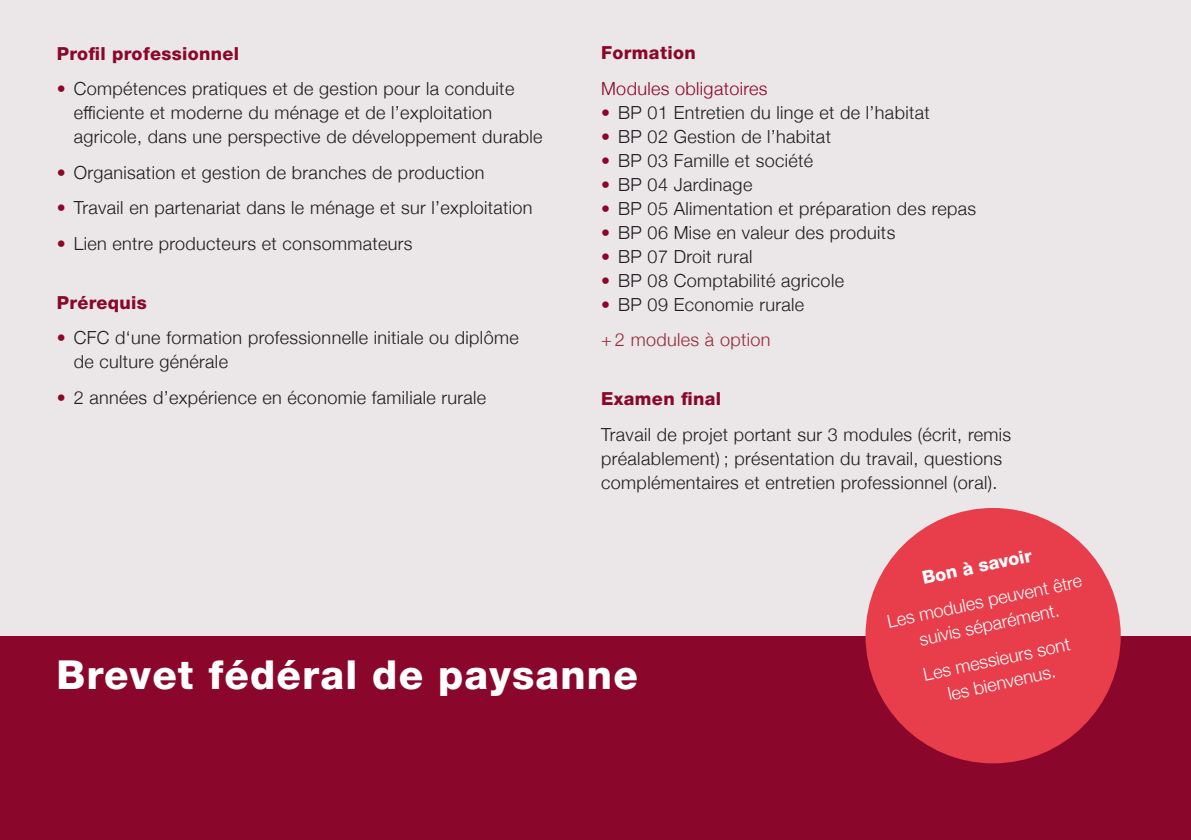
<style>
.page{position:relative;width:1191px;height:840px;background:#fff}
.page>*{position:absolute;margin:0;border:0;box-sizing:border-box;transform-origin:0 0}
.t1{font:800 40px "Helvetica Neue";letter-spacing:.03em;color:#fff}
.t2{font:300 18px/24px "Helvetica Neue";letter-spacing:.02em;color:#1b1c20}
.t3{font:300 18px/24px "Helvetica Neue";color:#fff;text-align:center}
.t4{font:800 18px "Helvetica Neue";letter-spacing:.02em;color:#8a072b}
.t5{font:300 18px "Helvetica Neue";letter-spacing:.02em;color:#8a072b}
.t6{font:800 18px "Helvetica Neue";color:#fff}
.s1{color:#8a072b}
.s2{color:#942837}
</style>
<div class="page">
<div style="left:0;top:635px;width:1191px;height:204px;background:#8a072b"></div>
<div style="left:0;top:0;width:1191px;height:635px;background:#ebe6e7"></div>
<div style="left:865px;top:507px;width:255px;height:256px;background:#e83d4a;border-radius:50%"></div>
<p class="t4" style="left:57px;top:43px;width:184px">Profil professionnel</p>
<p class="t2" style="left:74px;top:76px;width:470px;text-indent:-17px"><span class="s1">•</span> Compétences pratiques et de gestion pour la conduite efficiente et moderne du ménage et de l’exploitation agricole, dans une perspective de développement durable</p>
<p class="t2" style="left:57px;top:159px;width:429px"><span class="s1">•</span> Organisation et gestion de branches de production</p>
<p class="t2" style="left:57px;top:194px;width:477px"><span class="s1">•</span> Travail en partenariat dans le ménage et sur l’exploitation</p>
<p class="t2" style="left:57px;top:230px;width:357px"><span class="s1">•</span> Lien entre producteurs et consommateurs</p>
<p class="t4" style="left:57px;top:291px;width:92px">Prérequis</p>
<p class="t2" style="left:74px;top:324px;width:446px;text-indent:-17px"><span class="s1">•</span> CFC d‘une formation professionnelle initiale ou diplôme de culture générale</p>
<p class="t2" style="left:57px;top:384px;width:431px"><span class="s1">•</span> 2 années d’expérience en économie familiale rurale</p>
<p class="t4" style="left:601px;top:42px;width:96px">Formation</p>
<p class="t5" style="left:601px;top:73px;width:168px">Modules obligatoires</p>
<p class="t2" style="left:601px;top:99px;width:330px"><span class="s1">•</span> BP 01 Entretien du linge et de l’habitat</p>
<p class="t2" style="left:601px;top:123px;width:231px"><span class="s1">•</span> BP 02 Gestion de l’habitat</p>
<p class="t2" style="left:601px;top:147px;width:214px"><span class="s1">•</span> BP 03 Famille et société</p>
<p class="t2" style="left:601px;top:171px;width:153px"><span class="s1">•</span> BP 04 Jardinage</p>
<p class="t2" style="left:601px;top:195px;width:376px"><span class="s1">•</span> BP 05 Alimentation et préparation des repas</p>
<p class="t2" style="left:601px;top:219px;width:296px"><span class="s1">•</span> BP 06 Mise en valeur des produits</p>
<p class="t2" style="left:601px;top:243px;width:153px"><span class="s1">•</span> BP 07 Droit rural</p>
<p class="t2" style="left:601px;top:267px;width:244px"><span class="s1">•</span> BP 08 Comptabilité agricole</p>
<p class="t2" style="left:601px;top:285px;width:204px;line-height:35.4px"><span class="s1">•</span> BP 09 Economie rurale <span class="s2">+ 2 modules à option</span></p>
<p class="t4" style="left:601px;top:388px;width:121px">Examen final</p>
<p class="t2" style="left:601px;top:421px;width:411px">Travail de projet portant sur 3 modules (écrit, remis préalablement) ; présentation du travail, questions complémentaires et entretien professionnel (oral).</p>
<h1 class="t1" style="left:56px;top:650px;width:583px">Brevet fédéral de paysanne</h1>
<p class="t6" style="left:920px;top:567px;width:113px;rotate:-12deg">Bon à savoir</p>
<p class="t3" style="left:884px;top:608px;width:200px;rotate:-12deg">Les modules peuvent être suivis séparément.</p>
<p class="t3" style="left:920px;top:661px;width:151px;rotate:-12deg">Les messieurs sont les bienvenus.</p>
</div>
